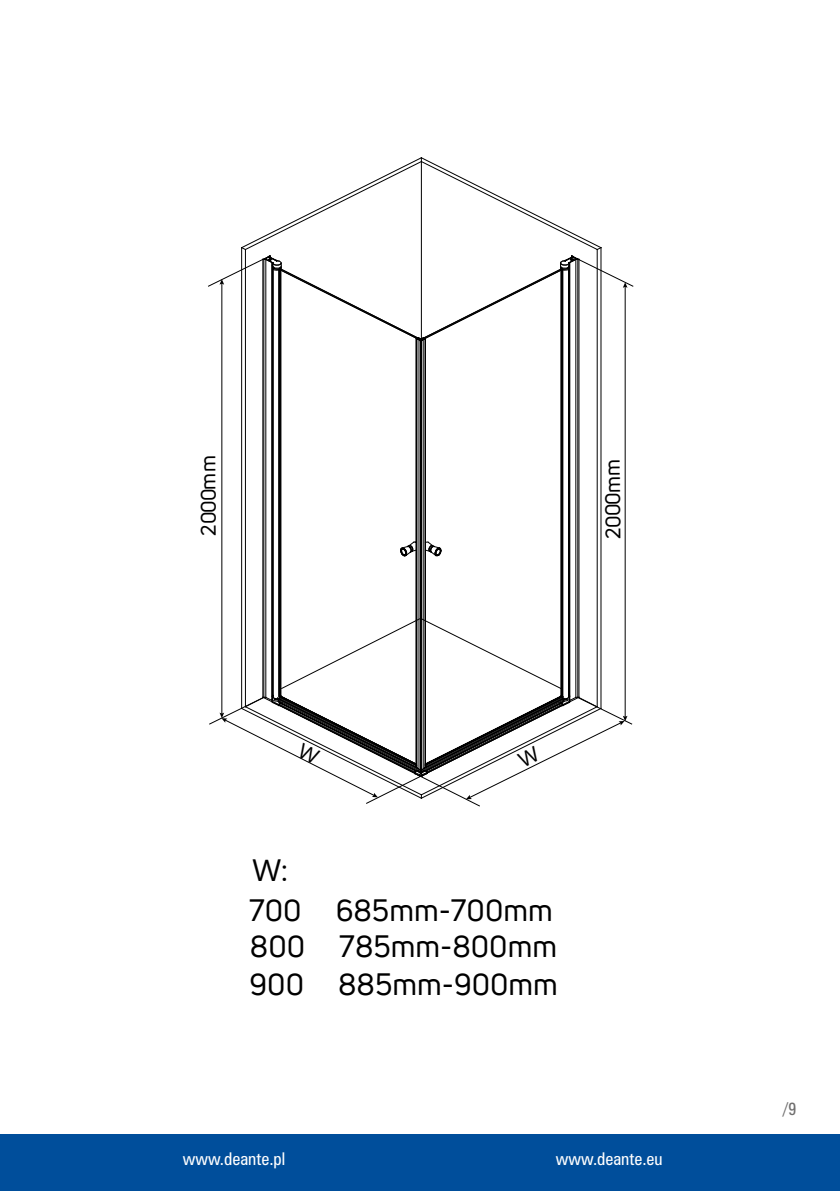
<style>
.page{position:relative;width:840px;height:1191px;background:#fff}
.page>*{position:absolute;margin:0;border:0;box-sizing:border-box;transform-origin:0 0}
.t1{font:30.2px/38.2px "Uni Neue";color:#000}
.t2{font:20.8px "Uni Neue";color:#000}
.t3{font:16px "Zurich Cn PL";color:#fff}
.t4{font:16px "Zurich Cn PL";color:#706f6f}
</style>
<div class="page">
<div style="left:0;top:1134px;width:839px;height:57px;background:#004e9b"></div>
<hr style="left:560px;top:269px;width:1px;height:427px;background:#000">
<hr style="left:421px;top:340px;width:1px;height:429px;background:#000">
<hr style="left:423px;top:339px;width:1px;height:429px;background:#000">
<hr style="left:424px;top:338px;width:1px;height:429px;background:#000">
<hr style="left:425px;top:338px;width:1px;height:429px;background:#000">
<hr style="left:575px;top:259px;width:1px;height:438px;background:#000">
<hr style="left:577px;top:259px;width:1px;height:438px;background:#000">
<hr style="left:578px;top:259px;width:1px;height:438px;background:#000">
<hr style="left:419px;top:340px;width:1px;height:429px;background:#000">
<hr style="left:417px;top:339px;width:1px;height:429px;background:#000">
<hr style="left:420px;top:339px;width:1px;height:429px;background:#000">
<hr style="left:416px;top:338px;width:1px;height:429px;background:#000">
<hr style="left:415px;top:338px;width:1px;height:429px;background:#000">
<hr style="left:265px;top:259px;width:1px;height:438px;background:#000">
<hr style="left:263px;top:259px;width:1px;height:438px;background:#000">
<hr style="left:262px;top:259px;width:1px;height:438px;background:#000">
<hr style="left:569px;top:262px;width:1px;height:437px;background:#000">
<hr style="left:568px;top:269px;width:1px;height:426px;background:#000">
<hr style="left:561px;top:269px;width:1px;height:427px;background:#000">
<hr style="left:562px;top:270px;width:1px;height:426px;background:#000">
<svg style="left:424px;top:541px;width:18px;height:16px"></svg>
<svg style="left:400px;top:541px;width:16px;height:16px"></svg>
<hr style="left:271px;top:262px;width:1px;height:437px;background:#000">
<hr style="left:272px;top:269px;width:1px;height:426px;background:#000">
<hr style="left:280px;top:269px;width:1px;height:428px;background:#000">
<hr style="left:279px;top:270px;width:1px;height:426px;background:#000">
<hr style="left:278px;top:270px;width:1px;height:426px;background:#000">
<hr style="left:241px;top:248px;width:1px;height:460px;background:#000">
<hr style="left:245px;top:249px;width:1px;height:457px;background:#000">
<hr style="left:600px;top:248px;width:1px;height:460px;background:#000">
<hr style="left:596px;top:249px;width:1px;height:457px;background:#000">
<svg style="left:281px;top:618px;width:280px;height:71px"></svg>
<hr style="left:221px;top:283px;width:1px;height:431px;background:#000">
<hr style="left:624px;top:286px;width:1px;height:431px;background:#000">
<svg style="left:208px;top:157px;width:425px;height:184px"></svg>
<svg style="left:209px;top:695px;width:423px;height:111px"></svg>
<p class="t2" style="left:195px;top:536px;width:82px;rotate:-90deg">m0002 m</p>
<p class="t2" style="left:599px;top:539px;width:82px;rotate:-90deg">m0002 m</p>
<p class="t1" style="left:252px;top:851px;width:37px">W:</p>
<p class="t1" style="left:249px;top:891px;width:305px">700 685mm-700mm</p>
<p class="t1" style="left:249px;top:927px;width:310px">800 785mm-800mm<br>900 885mm-900mm</p>
<p class="t3" style="left:183px;top:1148px;width:104px">www.deante.pl</p>
<p class="t3" style="left:555px;top:1148px;width:108px">www.deante.eu</p>
<p class="t4" style="left:782px;top:1098px;width:15px">/9</p>
</div>
